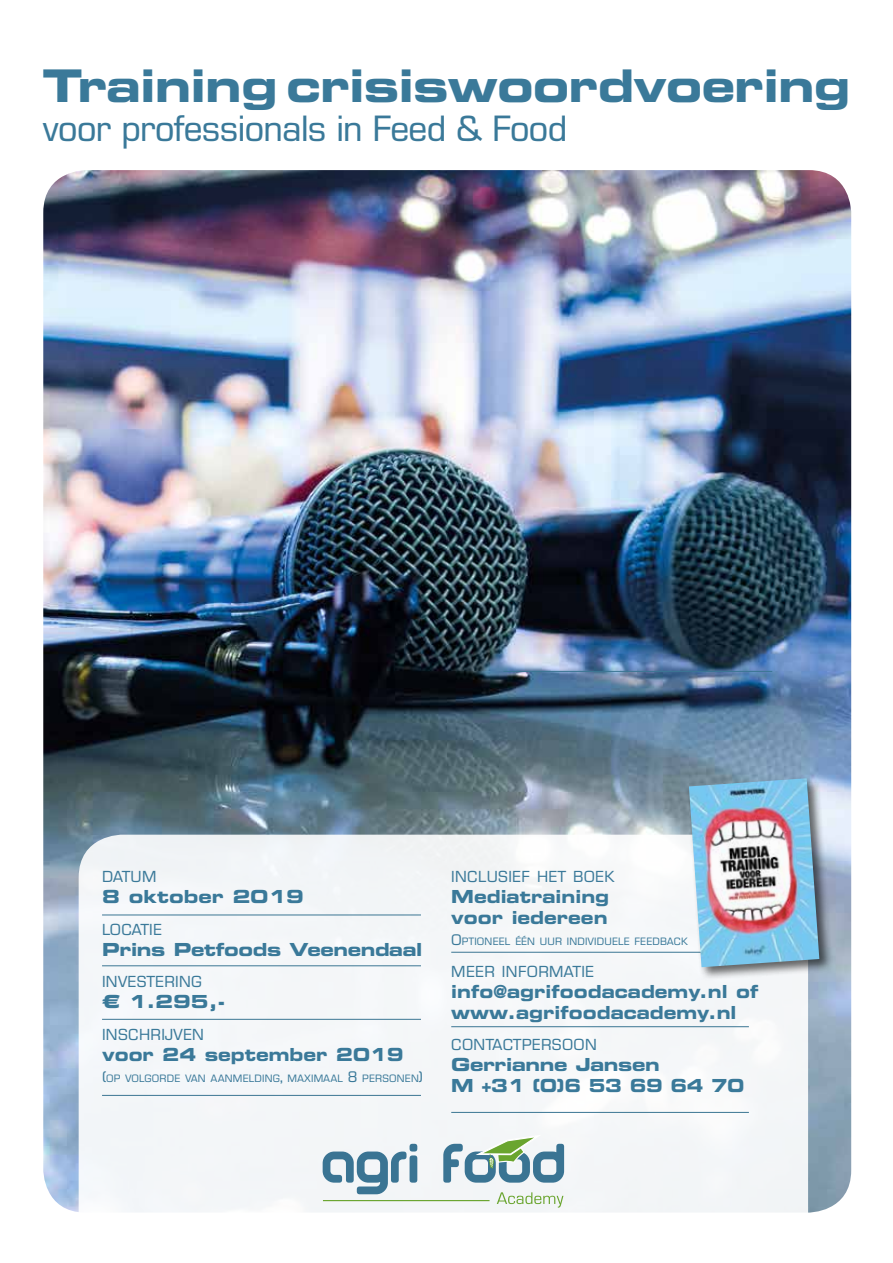
<style>
.page{position:relative;width:893px;height:1263px;background:#fff}
.page>*{position:absolute;margin:0;border:0;box-sizing:border-box;transform-origin:0 0}
.t1{font:45px "Eurostile LT Std Bold Ex 2";letter-spacing:-.02em;color:#3a7999}
.t2{font:36px "Eurostile BQ";letter-spacing:-.02em;color:#3a7999}
.t3{font:18px/21px "Eurostile LT Std Bold Ex 2";color:#3a7999;scale:.95 1}
.t4{font:18px/21px "Eurostile LT Std Bold Ex 2";letter-spacing:-.02em;color:#3a7999}
.t5{font:18px "Eurostile LT Std Bold Ex 2";color:#3a7999}
.t6{font:15.75px "Eurostile BQ";letter-spacing:.02em;color:#3a7999}
.t7{font:15.75px "Eurostile BQ";letter-spacing:-.01em;color:#3a7999}
.t8{font:10.5px "Eurostile BQ";letter-spacing:.02em;color:#3a7999}
.s1{font-size:15px}
</style>
<div class="page">
<img style="left:43px;top:170px;width:808px;height:1042px">
<div style="left:79px;top:835px;width:729px;height:377px;background:#f4f6f8"></div>
<svg style="left:323px;top:1144px;width:94px;height:50px"></svg>
<hr style="left:323px;top:1200px;width:167px;height:1px;background:#6aa52f">
<svg style="left:443px;top:1135px;width:121px;height:72px"></svg>
<hr style="left:102px;top:914px;width:319px;height:1px;background:#3b7693">
<hr style="left:503px;top:671px;width:269px;height:1px;background:#3b7693">
<hr style="left:102px;top:965px;width:319px;height:1px;background:#3b7693">
<hr style="left:451px;top:952px;width:298px;height:1px;background:#3b7693">
<hr style="left:451px;top:1026px;width:298px;height:1px;background:#3b7693">
<hr style="left:451px;top:1112px;width:298px;height:1px;background:#3b7693">
<hr style="left:102px;top:1095px;width:319px;height:1px;background:#3b7693">
<hr style="left:102px;top:1019px;width:319px;height:1px;background:#3b7693">
<div style="left:687px;top:776px;width:146px;height:205px;background:#000;opacity:.6"></div>
<img style="left:689px;top:778px;width:130px;height:189px">
<h1 class="t1" style="left:43px;top:54px;width:809px">Training crisiswoordvoering</h1>
<h2 class="t2" style="left:43px;top:108px;width:526px">voor professionals in Feed &amp; Food</h2>
<p class="t6" style="left:102px;top:868px;width:56px">DATUM</p>
<p class="t5" style="left:102px;top:884px;width:203px">8 oktober 2019</p>
<p class="t7" style="left:102px;top:920px;width:62px">LOCATIE</p>
<p class="t4" style="left:102px;top:938px;width:322px">Prins Petfoods Veenendaal</p>
<p class="t6" style="left:102px;top:973px;width:102px">INVESTERING</p>
<p class="t5" style="left:102px;top:989px;width:125px">€ 1.295,-</p>
<p class="t6" style="left:102px;top:1025px;width:104px">INSCHRIJVEN</p>
<p class="t3" style="left:102px;top:1043px;width:319px">voor 24 september 2019</p>
<p class="t8" style="left:102px;top:1072px;width:322px"><span class="s1">(</span>OP VOLGORDE VAN AANMELDING<span class="s1">,</span> MAXIMAAL <span class="s1">8</span> PERSONEN<span class="s1">)</span></p>
<p class="t6" style="left:451px;top:868px;width:165px">INCLUSIEF HET BOEK</p>
<p class="t3" style="left:451px;top:886px;width:168px">Mediatraining voor iedereen</p>
<p class="t8" style="left:451px;top:936px;width:238px"><span class="s1">O</span>PTIONEEL ÉÉN UUR INDIVIDUELE FEEDBACK</p>
<p class="t6" style="left:451px;top:962px;width:144px">MEER INFORMATIE</p>
<p class="t3" style="left:451px;top:980px;width:325px">info@agrifoodacademy.nl of www.agrifoodacademy.nl</p>
<p class="t6" style="left:451px;top:1036px;width:147px">CONTACTPERSOON</p>
<p class="t4" style="left:451px;top:1054px;width:295px">Gerrianne Jansen<br>M +31 (0)6 53 69 64 70</p>
</div>
